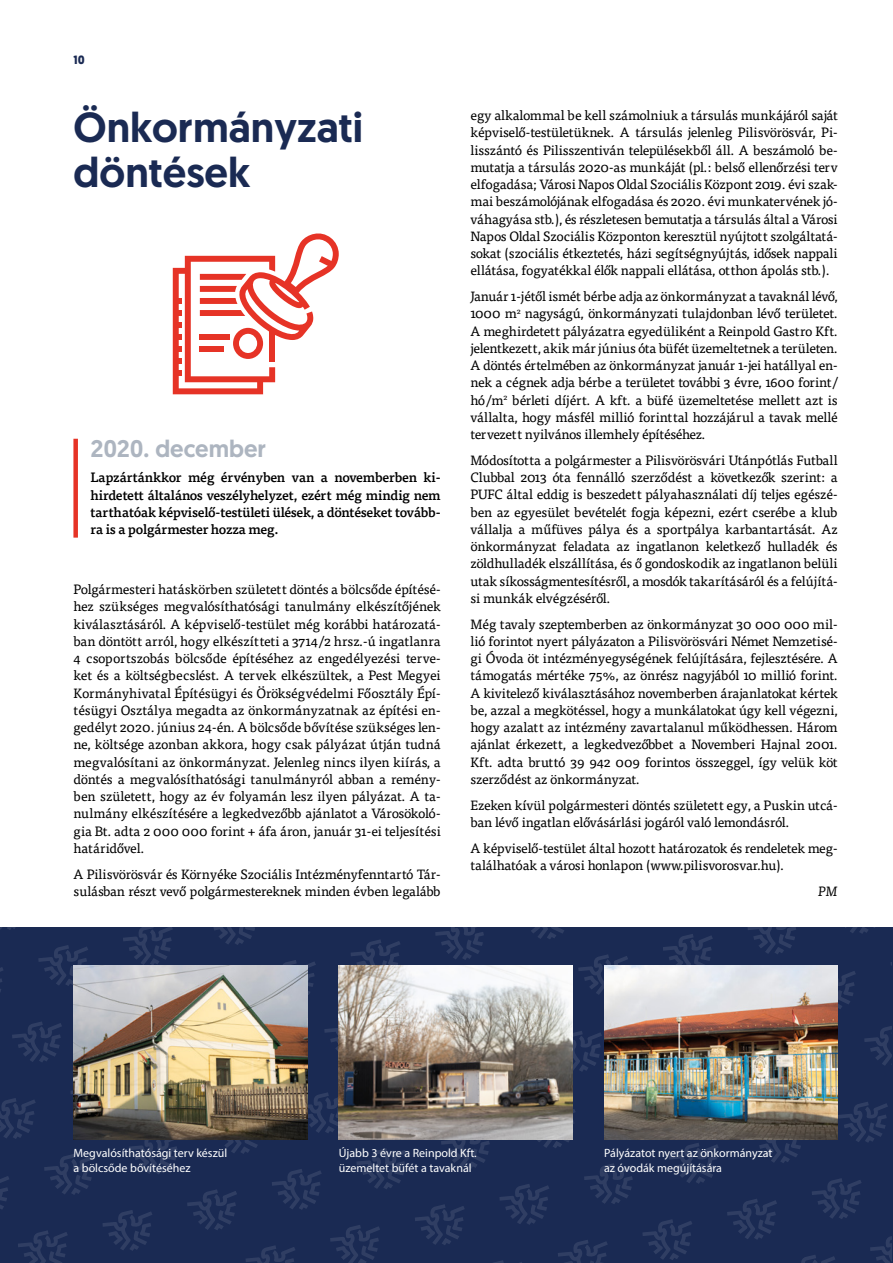
<style>
.page{position:relative;width:893px;height:1263px;background:#fff}
.page>*{position:absolute;margin:0;border:0;box-sizing:border-box;transform-origin:0 0}
.t1{font:500 42px/45px "Geomanist";color:#1a2a53}
.t2{font:500 24px "Geomanist";color:#adb5c0}
.t3{font:13.5px/17.2px "Tisa Pro";letter-spacing:-.02em;color:#000;text-align:justify}
.t4{font:500 13.5px/17.2px "Tisa Pro";letter-spacing:-.025em;color:#000;text-align:justify}
.t5{font:italic 13.5px "Tisa Pro";color:#000}
.t6{font:12px/14.4px "Myriad Pro";color:#fff}
.t7{font:700 12px "Geomanist";color:#1a2a53}
</style>
<div class="page">
<svg style="left:173px;top:233px;width:166px;height:161px"></svg>
<div style="left:73px;top:439px;width:5px;height:99px;background:#e63326"></div>
<div style="left:0;top:928px;width:893px;height:335px;background:#1a2a53"></div>
<svg style="left:838px;top:971px;width:18px;height:38px"></svg>
<svg style="left:850px;top:928px;width:18px;height:6px"></svg>
<svg style="left:838px;top:1102px;width:50px;height:40px"></svg>
<svg style="left:864px;top:1026px;width:28px;height:40px"></svg>
<svg style="left:870px;top:1236px;width:21px;height:27px"></svg>
<svg style="left:748px;top:928px;width:48px;height:26px"></svg>
<svg style="left:753px;top:1139px;width:50px;height:24px"></svg>
<svg style="left:801px;top:1255px;width:34px;height:8px"></svg>
<svg style="left:812px;top:1178px;width:50px;height:41px"></svg>
<svg style="left:663px;top:934px;width:50px;height:31px"></svg>
<svg style="left:669px;top:1143px;width:49px;height:41px"></svg>
<svg style="left:727px;top:1199px;width:50px;height:40px"></svg>
<svg style="left:531px;top:928px;width:33px;height:11px"></svg>
<svg style="left:572px;top:1031px;width:30px;height:41px"></svg>
<svg style="left:578px;top:954px;width:50px;height:41px"></svg>
<svg style="left:584px;top:1163px;width:50px;height:41px"></svg>
<svg style="left:643px;top:1219px;width:49px;height:41px"></svg>
<svg style="left:435px;top:928px;width:49px;height:32px"></svg>
<svg style="left:499px;top:1184px;width:50px;height:41px"></svg>
<svg style="left:537px;top:1107px;width:38px;height:41px"></svg>
<svg style="left:558px;top:1240px;width:50px;height:23px"></svg>
<svg style="left:351px;top:940px;width:49px;height:25px"></svg>
<svg style="left:415px;top:1204px;width:50px;height:41px"></svg>
<svg style="left:441px;top:1140px;width:49px;height:28px"></svg>
<svg style="left:494px;top:1260px;width:28px;height:3px"></svg>
<svg style="left:283px;top:960px;width:33px;height:41px"></svg>
<svg style="left:307px;top:1092px;width:32px;height:41px"></svg>
<svg style="left:324px;top:1016px;width:15px;height:41px"></svg>
<svg style="left:330px;top:1225px;width:50px;height:38px"></svg>
<svg style="left:357px;top:1148px;width:49px;height:41px"></svg>
<svg style="left:214px;top:928px;width:41px;height:17px"></svg>
<svg style="left:213px;top:1139px;width:50px;height:15px"></svg>
<svg style="left:246px;top:1246px;width:49px;height:17px"></svg>
<svg style="left:272px;top:1169px;width:50px;height:41px"></svg>
<svg style="left:123px;top:928px;width:50px;height:37px"></svg>
<svg style="left:129px;top:1139px;width:50px;height:35px"></svg>
<svg style="left:187px;top:1189px;width:50px;height:41px"></svg>
<svg style="left:12px;top:1022px;width:50px;height:40px"></svg>
<svg style="left:0;top:967px;width:3px;height:25px"></svg>
<svg style="left:38px;top:945px;width:50px;height:41px"></svg>
<svg style="left:44px;top:1154px;width:50px;height:41px"></svg>
<svg style="left:70px;top:1077px;width:4px;height:41px"></svg>
<svg style="left:103px;top:1210px;width:49px;height:41px"></svg>
<svg style="left:0;top:1176px;width:9px;height:33px"></svg>
<svg style="left:0;top:1098px;width:36px;height:41px"></svg>
<svg style="left:18px;top:1231px;width:50px;height:32px"></svg>
<img style="left:74px;top:965px;width:233px;height:174px">
<img style="left:339px;top:965px;width:233px;height:175px">
<img style="left:604px;top:965px;width:234px;height:174px">
<p class="t7" style="left:74px;top:52px;width:13px">10</p>
<h1 class="t1" style="left:74px;top:104px;width:291px">Önkormányzati döntések</h1>
<h2 class="t2" style="left:91px;top:432px;width:177px">2020. december</h2>
<p class="t4" style="left:91px;top:468px;width:352px">Lapzártánkkor még érvényben van a novemberben ki&shy;hirdetett általános veszélyhelyzet, ezért még mindig nem tarthatóak képviselő-testületi ülések, a döntéseket tovább&shy;ra is a polgármester hozza meg.</p>
<p class="t3" style="left:74px;top:580px;width:369px">Polgármesteri hatáskörben született döntés a bölcsőde építésé&shy;hez szükséges megvalósíthatósági tanulmány elkészítőjének kiválasztásáról. A képviselő-testület még korábbi határozatá&shy;ban döntött arról, hogy elkészítteti a 3714/2 hrsz.-ú ingatlanra 4 csoportszobás bölcsőde építéséhez az engedélyezési terve&shy;ket és a költségbecslést. A tervek elkészültek, a Pest Megyei Kormányhivatal Építésügyi és Örökségvédelmi Főosztály Épí&shy;tésügyi Osztálya megadta az önkormányzatnak az építési en&shy;gedélyt 2020. június 24-én. A bölcsőde bővítése szükséges len&shy;ne, költsége azonban akkora, hogy csak pályázat útján tudná megvalósítani az önkormányzat. Jelenleg nincs ilyen kiírás, a döntés a megvalósíthatósági tanulmányról abban a remény&shy;ben született, hogy az év folyamán lesz ilyen pályázat. A ta&shy;nulmány elkészítésére a legkedvezőbb ajánlatot a Városökoló&shy;gia Bt. adta 2 000 000 forint + áfa áron, január 31-ei teljesítési határidővel.</p>
<p class="t3" style="left:74px;top:864px;width:369px">A Pilisvörösvár és Környéke Szociális Intézményfenntartó Tár&shy;sulásban részt vevő polgármestereknek minden évben legalább</p>
<p class="t3" style="left:470px;top:106px;width:369px">egy alkalommal be kell számolniuk a társulás munkájáról saját képviselő-testületüknek. A társulás jelenleg Pilisvörösvár, Pi&shy;lisszántó és Pilisszentiván településekből áll. A beszámoló be&shy;mutatja a társulás 2020-as munkáját (pl.: belső ellenőrzési terv elfogadása; Városi Napos Oldal Szociális Központ 2019. évi szak&shy;mai beszámolójának elfogadása és 2020. évi munkatervének jó&shy;váhagyása stb.), és részletesen bemutatja a társulás által a Városi Napos Oldal Szociális Központon keresztül nyújtott szolgáltatá&shy;sokat (szociális étkeztetés, házi segítségnyújtás, idősek nappali ellátása, fogyatékkal élők nappali ellátása, otthon ápolás stb.).</p>
<p class="t3" style="left:470px;top:287px;width:369px">Január 1-jétől ismét bérbe adja az önkormányzat a tavaknál lévő, 1000 m<sup>2</sup> nagyságú, önkormányzati tulajdonban lévő területet.<br>A meghirdetett pályázatra egyedüliként a Reinpold Gastro Kft. jelentkezett, akik már június óta büfét üzemeltetnek a területen.<br>A döntés értelmében az önkormányzat január 1-jei hatállyal en&shy;nek a cégnek adja bérbe a területet további 3 évre, 1600 forint/ hó/m<sup>2</sup> bérleti díjért. A kft. a büfé üzemeltetése mellett azt is vállalta, hogy másfél millió forinttal hozzájárul a tavak mellé tervezett nyilvános illemhely építéséhez.</p>
<p class="t3" style="left:470px;top:451px;width:369px">Módosította a polgármester a Pilisvörösvári Utánpótlás Futball Clubbal 2013 óta fennálló szerződést a következők szerint: a PUFC által eddig is beszedett pályahasználati díj teljes egészé&shy;ben az egyesület bevételét fogja képezni, ezért cserébe a klub vállalja a műfüves pálya és a sportpálya karbantartását. Az önkormányzat feladata az ingatlanon keletkező hulladék és zöldhulladék elszállítása, és ő gondoskodik az ingatlanon belüli utak síkosságmentesítésről, a mosdók takarításáról és a felújítá&shy;si munkák elvégzéséről.</p>
<p class="t3" style="left:470px;top:614px;width:369px">Még tavaly szeptemberben az önkormányzat 30 000 000 mil&shy;lió forintot nyert pályázaton a Pilisvörösvári Német Nemzetisé&shy;gi Óvoda öt intézményegységének felújítására, fejlesztésére. A támogatás mértéke 75%, az önrész nagyjából 10 millió forint.<br>A kivitelező kiválasztásához novemberben árajanlatokat kértek be, azzal a megkötéssel, hogy a munkálatokat úgy kell végezni, hogy azalatt az intézmény zavartalanul működhessen. Három ajánlat érkezett, a legkedvezőbbet a Novemberi Hajnal 2001.<br>Kft. adta bruttó 39 942 009 forintos összeggel, így velük köt szerződést az önkormányzat.</p>
<p class="t3" style="left:470px;top:795px;width:369px">Ezeken kívül polgármesteri döntés született egy, a Puskin utcá&shy;ban lévő ingatlan elővásárlási jogáról való lemondásról.</p>
<p class="t3" style="left:470px;top:838px;width:369px">A képviselő-testület által hozott határozatok és rendeletek meg&shy;találhatóak a városi honlapon (www.pilisvorosvar.hu).</p>
<p class="t5" style="left:818px;top:881px;width:21px">PM</p>
<p class="t6" style="left:74px;top:1146px;width:155px">Megvalósíthatósági terv készül a bölcsőde bővítéséhez</p>
<p class="t6" style="left:339px;top:1146px;width:139px">Újabb 3 évre a Reinpold Kft. üzemeltet büfét a tavaknál</p>
<p class="t6" style="left:604px;top:1146px;width:170px">Pályázatot nyert az önkormányzat az óvodák megújítására</p>
</div>
